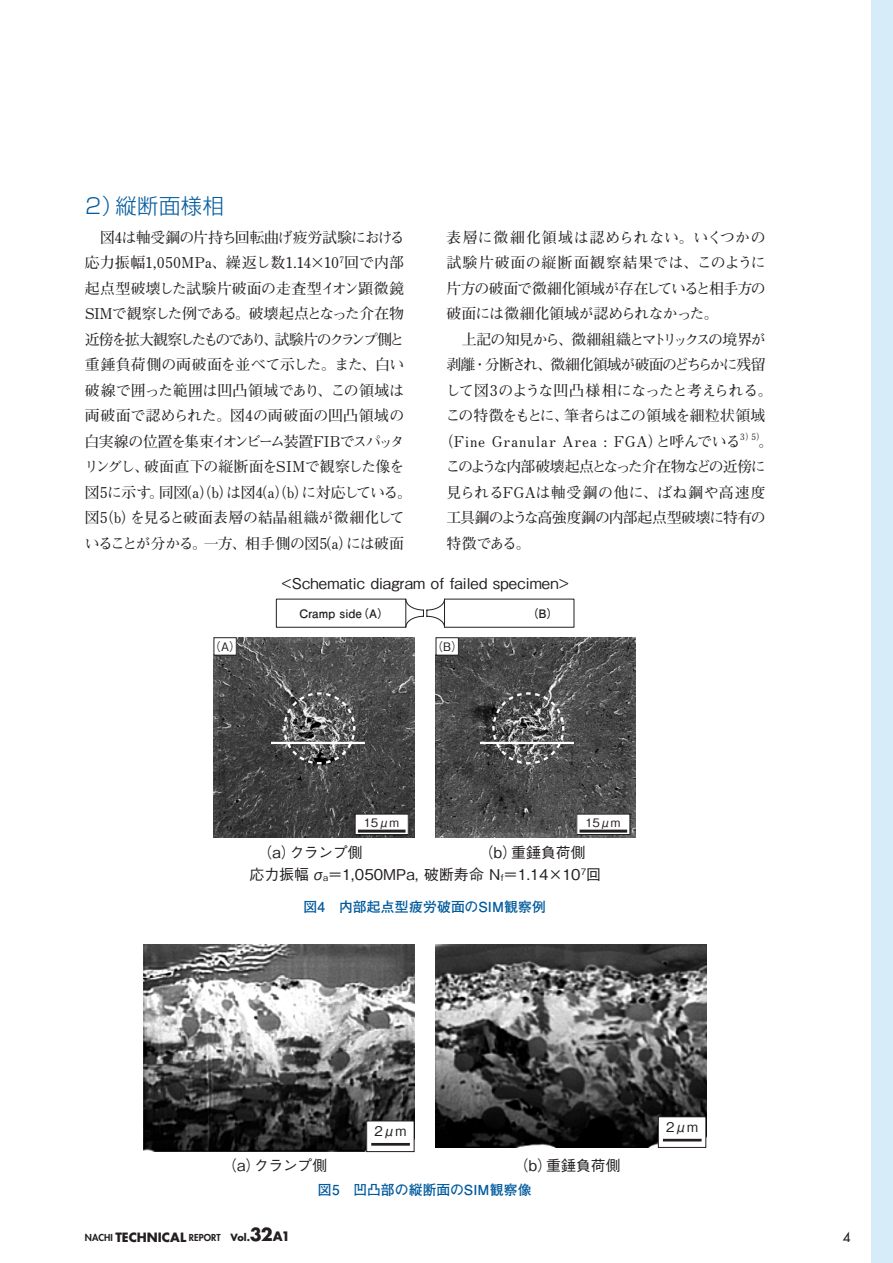
<style>
.page{position:relative;width:893px;height:1263px;background:#fff}
.page>*{position:absolute;margin:0;border:0;box-sizing:border-box;transform-origin:0 0}
.本文{font:300 21.3px "Shin Go Pro";letter-spacing:.025em;color:#015a9d}
.本文-2{font:700 14.85px/25.5px "Futo Min A101 Pro";letter-spacing:-.03em;color:#231f20}
.本文-3{font:500 14.85px "Gothic BBB Pro";letter-spacing:.005em;color:#231f20}
.本文-4{font:700 14.85px "Futo Min A101 Pro";letter-spacing:-.085em;color:#231f20}
.本文-5{font:700 14.85px "Futo Min A101 Pro";letter-spacing:.04em;color:#231f20}
.t1{font:700 13.8px "Futo Go B101 Pro";letter-spacing:.005em;color:#015a9d}
.本文-6{font:500 13.35px "Gothic BBB Pro";letter-spacing:-.03em;color:#231f20}
.t2{font:13.35px "Futura";color:#231f20}
.本文-7{font:700 11.7px "Futo Go B101 Pro";letter-spacing:.005em;color:#231f20}
.本文-8{font:500 11.7px "Gothic BBB Pro";letter-spacing:-.03em;color:#231f20}
.t3{font:800 9.45px "Futura";letter-spacing:.005em;color:#231f20}
.本文-9{font:700 8.7px "Futo Min A101 Pro";color:#231f20}
.s1{font-size:9px}
.s2{font-weight:700;font-size:12.45px}
.s3{font-weight:700;font-size:9.75px}
.s4{font-weight:700;font-size:17.55px}
.s5{font-weight:700;font-size:12.6px}
</style>
<div class="page">
<div style="left:872px;top:0;width:21px;height:1263px;background:#d6ecf9"></div>
<img style="left:436px;top:637px;width:200px;height:201px">
<svg style="left:491px;top:691px;width:74px;height:74px;background:#666"></svg>
<hr style="left:480px;top:742px;width:94px;height:2px;background:#fff">
<div style="left:577px;top:814px;width:53px;height:20px;background:#fff"></div>
<div style="left:576px;top:814px;width:54px;height:21px;border:1px solid #231f20"></div>
<hr style="left:579px;top:830px;width:48px;height:3px;background:#231f20">
<div style="left:436px;top:638px;width:22px;height:17px;background:#fff"></div>
<div style="left:436px;top:637px;width:23px;height:18px;border:1px solid #231f20"></div>
<img style="left:214px;top:637px;width:200px;height:201px">
<svg style="left:282px;top:691px;width:74px;height:74px;background:#666"></svg>
<hr style="left:271px;top:742px;width:94px;height:2px;background:#fff">
<div style="left:355px;top:814px;width:53px;height:20px;background:#fff"></div>
<div style="left:355px;top:814px;width:53px;height:21px;border:1px solid #231f20"></div>
<hr style="left:358px;top:830px;width:48px;height:3px;background:#231f20">
<div style="left:214px;top:638px;width:22px;height:17px;background:#fff"></div>
<div style="left:214px;top:637px;width:23px;height:18px;border:1px solid #231f20"></div>
<img style="left:436px;top:944px;width:270px;height:203px">
<img style="left:143px;top:944px;width:271px;height:208px">
<div style="left:276px;top:599px;width:130px;height:29px;border:1px solid #231f20"></div>
<div style="left:444px;top:599px;width:130px;height:29px;border:1px solid #231f20"></div>
<svg style="left:405px;top:598px;width:40px;height:30px"></svg>
<div style="left:367px;top:1121px;width:47px;height:30px;background:#fff"></div>
<div style="left:366px;top:1121px;width:48px;height:31px;border:1px solid #231f20"></div>
<hr style="left:371px;top:1143px;width:39px;height:3px;background:#231f20">
<div style="left:658px;top:1117px;width:48px;height:30px;background:#fff"></div>
<div style="left:658px;top:1116px;width:48px;height:32px;border:1px solid #231f20"></div>
<hr style="left:663px;top:1139px;width:39px;height:2px;background:#231f20">
<p class="本文" style="left:85px;top:189px;width:140px">2）縦断面様相</p>
<p class="本文-2" style="left:84px;top:223px;width:329px">　図4は軸受鋼の片持ち回転曲げ疲労試験における応力振幅1,050MPa、繰返し数1.14×10<sup>7</sup>回で内部起点型破壊した試験片破面の走査型イオン顕微鏡<br>SIMで観察した例である。破壊起点となった介在物近傍を拡大観察したものであり、試験片のクランプ側と重錘負荷側の両破面を並べて示した。また、白い破線で囲った範囲は凹凸領域であり、この領域は両破面で認められた。図4の両破面の凹凸領域の白実線の位置を集束イオンビーム装置FIBでスパッタリングし、破面直下の縦断面をSIMで観察した像を図5に示す。同図（a）（b）は図4（a）（b）に対応している。図5（b）を見ると破面表層の結晶組織が微細化していることが分かる。一方、相手側の図5（a）には破面</p>
<p class="本文-2" style="left:446px;top:223px;width:321px;text-align:justify">表層に微細化領域は認められない。いくつかの試験片破面の縦断面観察結果では、このように片方の破面で微細化領域が存在していると相手方の破面には微細化領域が認められなかった。</p>
<p class="本文-4" style="left:446px;top:328px;width:321px">　上記の知見から、微細組織とマトリックスの境界が</p>
<p class="本文-4" style="left:446px;top:353px;width:321px">剥離・分断され、微細化領域が破面のどちらかに残留</p>
<p class="本文-2" style="left:446px;top:376px;width:329px">して図3のような凹凸様相になったと考えられる。</p>
<p class="本文-2" style="left:446px;top:401px;width:321px">この特徴をもとに、筆者らはこの領域を細粒状領域</p>
<p class="本文-5" style="left:438px;top:430px;width:304px">（Fine Granular Area : FGA）と呼んでいる</p>
<p class="本文-9" style="left:740px;top:429px;width:26px">3）5）</p>
<p class="本文-2" style="left:446px;top:427px;width:329px;text-indent:313px">。このような内部破壊起点となった介在物などの近傍に見られるFGAは軸受鋼の他に、ばね鋼や高速度工具鋼のような高強度鋼の内部起点型破壊に特有の特徴である。</p>
<p class="本文-8" style="left:209px;top:637px;width:33px">（A）</p>
<p class="本文-3" style="left:281px;top:571px;width:289px">&lt;Schematic diagram of failed specimen&gt;</p>
<p class="本文-7" style="left:299px;top:605px;width:91px">Cramp side（A）</p>
<p class="本文-7" style="left:527px;top:605px;width:33px">（B）</p>
<p class="本文-8" style="left:431px;top:637px;width:33px">（B）</p>
<p class="本文-8" style="left:364px;top:813px;width:36px">15μm</p>
<p class="本文-3" style="left:258px;top:841px;width:107px">（a）クランプ側</p>
<p class="本文-8" style="left:586px;top:813px;width:36px">15μm</p>
<p class="本文-3" style="left:479px;top:841px;width:108px">（b）重錘負荷側</p>
<p class="本文-3" style="left:250px;top:863px;width:353px">応力振幅 σ<span class="s1">a</span>＝1,050MPa, 破断寿命 N<span class="s1">f</span>＝1.14×10<sup>7</sup>回</p>
<p class="t1" style="left:303px;top:895px;width:244px">図4　内部起点型疲労破面のSIM観察例</p>
<p class="本文-3" style="left:222px;top:1153px;width:107px">（a）クランプ側</p>
<p class="本文-6" style="left:374px;top:1121px;width:33px">2μm</p>
<p class="本文-6" style="left:666px;top:1116px;width:33px">2μm</p>
<p class="本文-3" style="left:514px;top:1153px;width:108px">（b）重錘負荷側</p>
<p class="t3" style="left:85px;top:1231px;width:207px">NACHI <span class="s2">TECHNICAL</span> REPORT <span class="s3">Vol.</span><span class="s4">32</span><span class="s5">A1</span></p>
<p class="t1" style="left:318px;top:1178px;width:215px">図5　凹凸部の縦断面のSIM観察像</p>
<p class="t2" style="left:843px;top:1229px;width:9px">4</p>
</div>
